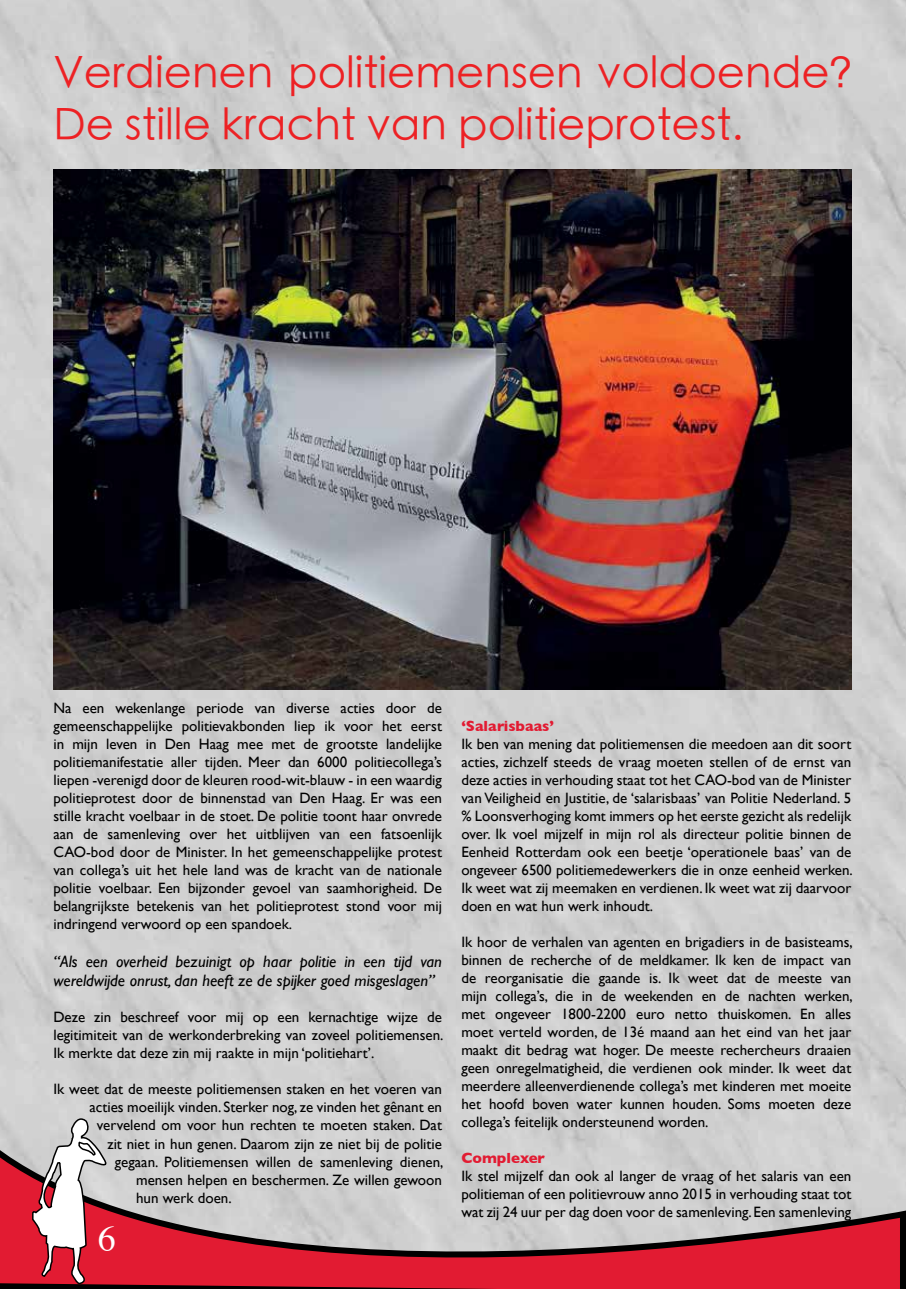
<style>
.page{position:relative;width:906px;height:1289px;background:#fff}
.page>*{position:absolute;margin:0;border:0;box-sizing:border-box;transform-origin:0 0}
.t1{font:300 43.5px/52.2px "ST Heiti TC";color:#ed2124}
.t2{font:36px "Times";color:#fff}
.t3{font:italic 16.5px/19.8px "Gill Sans";color:#000}
.t4{font:15px/18px "Gill Sans";color:#000;text-align:justify}
.t5{font:700 15px "Gill Sans";color:#e21b32}
</style>
<div class="page">
<img style="left:0;top:0;width:906px;height:1134px">
<img style="left:53px;top:170px;width:798px;height:519px">
<svg style="left:0;top:1134px;width:906px;height:154px"></svg>
<svg style="left:31px;top:1115px;width:77px;height:173px"></svg>
<h1 class="t1" style="left:53px;top:43px;width:799px">Verdienen politiemensen voldoende?<br>De stille kracht van politieprotest.</h1>
<p class="t4" style="left:53px;top:698px;width:390px">Na een wekenlange periode van diverse acties door de gemeenschappelijke politievakbonden liep ik voor het eerst in mijn leven in Den Haag mee met de grootste landelijke politiemanifestatie aller tijden. Meer dan 6000 politiecollega’s liepen -verenigd door de kleuren rood-wit-blauw - in een waardig politieprotest door de binnenstad van Den Haag. Er was een stille kracht voelbaar in de stoet. De politie toont haar onvrede aan de samenleving over het uitblijven van een fatsoenlijk CAO-bod door de Minister. In het gemeenschappelijke protest van collega’s uit het hele land was de kracht van de nationale politie voelbaar. Een bijzonder gevoel van saamhorigheid. De belangrijkste betekenis van het politieprotest stond voor mij indringend verwoord op een spandoek.</p>
<p class="t3" style="left:53px;top:951px;width:390px">“Als een overheid bezuinigt op haar politie in een tijd van wereldwijde onrust, dan heeft ze de spijker goed misgeslagen”</p>
<p class="t4" style="left:53px;top:1008px;width:392px">Deze zin beschreef voor mij op een kernachtige wijze de legitimiteit van de werkonderbreking van zoveel politiemensen.<br>Ik merkte dat deze zin mij raakte in mijn ‘politiehart’.</p>
<p class="t4" style="left:53px;top:1080px;width:390px">Ik weet dat de meeste politiemensen staken en het voeren van</p>
<p class="t4" style="left:89px;top:1098px;width:354px">acties moeilijk vinden. Sterker nog, ze vinden het gênant en</p>
<p class="t4" style="left:97px;top:1116px;width:347px">vervelend om voor hun rechten te moeten staken. Dat</p>
<p class="t4" style="left:107px;top:1134px;width:336px">zit niet in hun genen. Daarom zijn ze niet bij de politie</p>
<p class="t4" style="left:115px;top:1152px;width:330px">gegaan. Politiemensen willen de samenleving dienen,</p>
<p class="t4" style="left:136px;top:1170px;width:307px">mensen helpen en beschermen. Ze willen gewoon</p>
<p class="t4" style="left:136px;top:1188px;width:97px">hun werk doen.</p>
<h2 class="t2" style="left:98px;top:1205px;width:19px">6</h2>
<p class="t5" style="left:461px;top:713px;width:94px">‘Salarisbaas’</p>
<p class="t4" style="left:461px;top:734px;width:393px">Ik ben van mening dat politiemensen die meedoen aan dit soort acties, zichzelf steeds de vraag moeten stellen of de ernst van deze acties in verhouding staat tot het CAO-bod van de Minister van Veiligheid en Justitie, de ‘salarisbaas’ van Politie Nederland. 5 % Loonsverhoging komt immers op het eerste gezicht als redelijk over. Ik voel mijzelf in mijn rol als directeur politie binnen de Eenheid Rotterdam ook een beetje ‘operationele baas’ van de ongeveer 6500 politiemedewerkers die in onze eenheid werken.<br>Ik weet wat zij meemaken en verdienen. Ik weet wat zij daarvoor doen en wat hun werk inhoudt.</p>
<p class="t4" style="left:461px;top:932px;width:393px">Ik hoor de verhalen van agenten en brigadiers in de basisteams, binnen de recherche of de meldkamer. Ik ken de impact van de reorganisatie die gaande is. Ik weet dat de meeste van mijn collega’s, die in de weekenden en de nachten werken, met ongeveer 1800-2200 euro netto thuiskomen. En alles moet verteld worden, de 13é maand aan het eind van het jaar maakt dit bedrag wat hoger. De meeste rechercheurs draaien geen onregelmatigheid, die verdienen ook minder. Ik weet dat meerdere alleenverdienende collega’s met kinderen met moeite het hoofd boven water kunnen houden. Soms moeten deze collega’s feitelijk ondersteunend worden.</p>
<p class="t5" style="left:461px;top:1145px;width:85px">Complexer</p>
<p class="t4" style="left:461px;top:1166px;width:391px">Ik stel mijzelf dan ook al langer de vraag of het salaris van een politieman of een politievrouw anno 2015 in verhouding staat tot wat zij 24 uur per dag doen voor de samenleving. Een samenleving</p>
</div>
